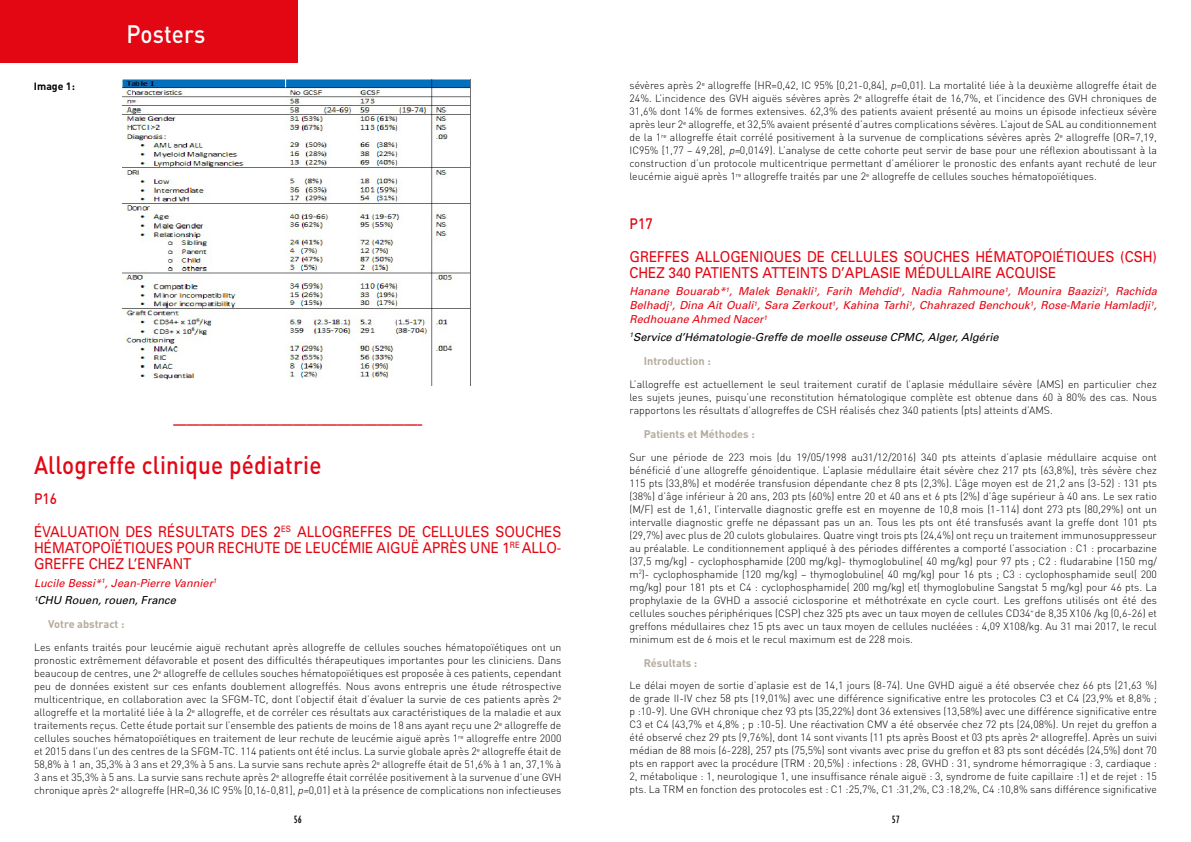
<style>
.page{position:relative;width:1191px;height:842px;background:#fff}
.page>*{position:absolute;margin:0;border:0;box-sizing:border-box;transform-origin:0 0}
.t1{font:500 25px "DIN";letter-spacing:.01em;color:#e30613;scale:.9 1}
.t2{font:500 25px "DIN";color:#fff;scale:.9 1}
.t3{font:15px/16px "Univers";color:#e30613;scale:.9 1}
.t4{font:500 15px "DIN";letter-spacing:.01em;color:#e30613;scale:.9 1}
.t5{font:italic 11px/14px "Univers";color:#e30613;text-align:justify}
.t6{font:italic 11px "Univers";color:#000}
.t7{font:700 11px "DIN";color:#b5ab9d}
.t8{font:condensed 11px "Gill Sans";color:#000}
.t9{font:300 10.5px/13px "DIN";color:#000;text-align:justify}
.t10{font:700 10.5px "DIN";color:#e30613}
.t11{font:700 10.5px "DIN";color:#000}
.s1{color:#000}
.s2{font-style:italic}
</style>
<div class="page">
<div style="left:0;top:0;width:298px;height:62px;background:#e30613"></div>
<img style="left:123px;top:80px;width:348px;height:306px">
<p class="t11" style="left:34px;top:79px;width:42px">Image 1:</p>
<h1 class="t2" style="left:126px;top:18px;width:89px">Posters</h1>
<p class="t10" style="left:173px;top:417px;width:251px">––––––––––––––––––––––––––––––––––––––––––––––––––––––––</p>
<h1 class="t1" style="left:34px;top:449px;width:321px">Allogreffe clinique pédiatrie</h1>
<h2 class="t4" style="left:34px;top:489px;width:27px">P16</h2>
<h2 class="t3" style="left:34px;top:524px;width:587px;text-align:justify">ÉVALUATION DES RÉSULTATS DES 2<sup>ES</sup> ALLOGREFFES DE CELLULES SOUCHES HÉMATOPOÏÉTIQUES POUR RECHUTE DE LEUCÉMIE AIGUË APRÈS UNE 1<sup>RE</sup> ALLO-GREFFE CHEZ L’ENFANT</h2>
<p class="t5" style="left:34px;top:574px;width:184px;line-height:17.4px">Lucile Bessi*<sup>1</sup>, Jean-Pierre Vannier<sup>1<br></sup><sup>1</sup><span class="s1">CHU Rouen, rouen, France</span></p>
<p class="t7" style="left:48px;top:617px;width:78px">Votre abstract :</p>
<p class="t9" style="left:34px;top:641px;width:529px">Les enfants traités pour leucémie aiguë rechutant après allogreffe de cellules souches hématopoïétiques ont un pronostic extrêmement défavorable et posent des difficultés thérapeutiques importantes pour les cliniciens. Dans beaucoup de centres, une 2<sup>e</sup> allogreffe de cellules souches hématopoïétiques est proposée à ces patients, cependant peu de données existent sur ces enfants doublement allogreffés. Nous avons entrepris une étude rétrospective multicentrique, en collaboration avec la SFGM-TC, dont l’objectif était d’évaluer la survie de ces patients après 2<sup>e </sup>allogreffe et la mortalité liée à la 2<sup>e</sup> allogreffe, et de corréler ces résultats aux caractéristiques de la maladie et aux traitements reçus. Cette étude portait sur l’ensemble des patients de moins de 18 ans ayant reçu une 2<sup>e</sup> allogreffe de cellules souches hématopoïétiques en traitement de leur rechute de leucémie aiguë après 1<sup>re</sup> allogreffe entre 2000 et 2015 dans l’un des centres de la SFGM-TC. 114 patients ont été inclus. La survie globale après 2<sup>e</sup> allogreffe était de 58,8% à 1 an, 35,3% à 3 ans et 29,3% à 5 ans. La survie sans rechute après 2<sup>e</sup> allogreffe était de 51,6% à 1 an, 37,1% à 3 ans et 35,3% à 5 ans. La survie sans rechute après 2<sup>e</sup> allogreffe était corrélée positivement à la survenue d’une GVH chronique après 2<sup>e</sup> allogreffe (HR=0,36 IC 95% [0,16-0,81], <span class="s2">p=</span>0,01) et à la présence de complications non infectieuses</p>
<p class="t9" style="left:629px;top:79px;width:529px">sévères après 2<sup>e</sup> allogreffe (HR=0,42, IC 95% [0,21-0,84], <span class="s2">p=</span>0,01). La mortalité liée à la deuxième allogreffe était de 24%. L’incidence des GVH aiguës sévères après 2<sup>e</sup> allogreffe était de 16,7%, et l’incidence des GVH chroniques de 31,6% dont 14% de formes extensives. 62,3% des patients avaient présenté au moins un épisode infectieux sévère après leur 2<sup>e</sup> allogreffe, et 32,5% avaient présenté d’autres complications sévères. L’ajout de SAL au conditionnement de la 1<sup>re</sup> allogreffe était corrélé positivement à la survenue de complications sévères après 2<sup>e</sup> allogreffe (OR=7,19, IC95% [1,77 – 49,28], <span class="s2">p=</span>0,0149). L’analyse de cette cohorte peut servir de base pour une réflexion aboutissant à la construction d’un protocole multicentrique permettant d’améliorer le pronostic des enfants ayant rechuté de leur leucémie aiguë après 1<sup>re</sup> allogreffe traités par une 2<sup>e</sup> allogreffe de cellules souches hématopoïétiques.</p>
<h2 class="t4" style="left:629px;top:214px;width:27px">P17</h2>
<h2 class="t3" style="left:629px;top:249px;width:587px">GREFFES ALLOGENIQUES DE CELLULES SOUCHES HÉMATOPOIÉTIQUES (CSH)<br>CHEZ 340 PATIENTS ATTEINTS D’APLASIE MÉDULLAIRE ACQUISE</h2>
<p class="t5" style="left:629px;top:285px;width:529px">Hanane Bouarab*<sup>1</sup>, Malek Benakli<sup>1</sup>, Farih Mehdid<sup>1</sup>, Nadia Rahmoune<sup>1</sup>, Mounira Baazizi<sup>1</sup>, Rachida Belhadj<sup>1</sup>, Dina Ait Ouali<sup>1</sup>, Sara Zerkout<sup>1</sup>, Kahina Tarhi<sup>1</sup>, Chahrazed Benchouk<sup>1</sup>, Rose-Marie Hamladji<sup>1</sup>, Redhouane Ahmed Nacer<sup>1</sup></p>
<p class="t6" style="left:629px;top:331px;width:370px"><sup>1</sup>Service d’Hématologie-Greffe de moelle osseuse CPMC, Alger, Algérie</p>
<p class="t7" style="left:643px;top:354px;width:69px">Introduction :</p>
<p class="t9" style="left:629px;top:377px;width:529px">L’allogreffe est actuellement le seul traitement curatif de l’aplasie médullaire sévère (AMS) en particulier chez les sujets jeunes, puisqu’une reconstitution hématologique complète est obtenue dans 60 à 80% des cas. Nous rapportons les résultats d’allogreffes de CSH réalisés chez 340 patients (pts) atteints d’AMS.</p>
<p class="t7" style="left:643px;top:426px;width:113px">Patients et Méthodes :</p>
<p class="t9" style="left:629px;top:450px;width:529px">Sur une période de 223 mois (du 19/05/1998 au31/12/2016) 340 pts atteints d’aplasie médullaire acquise ont bénéficié d’une allogreffe génoidentique. L’aplasie médullaire était sévère chez 217 pts (63,8%), très sévère chez 115 pts (33,8%) et modérée transfusion dépendante chez 8 pts (2,3%). L’âge moyen est de 21,2 ans (3-52) : 131 pts (38%) d’âge inférieur à 20 ans, 203 pts (60%) entre 20 et 40 ans et 6 pts (2%) d’âge supérieur à 40 ans. Le sex ratio (M/F) est de 1,61, l’intervalle diagnostic greffe est en moyenne de 10,8 mois (1-114) dont 273 pts (80,29%) ont un intervalle diagnostic greffe ne dépassant pas un an. Tous les pts ont été transfusés avant la greffe dont 101 pts (29,7%) avec plus de 20 culots globulaires. Quatre vingt trois pts (24,4%) ont reçu un traitement immunosuppresseur au préalable. Le conditionnement appliqué à des périodes différentes a comporté l’association : C1 : procarbazine (37,5 mg/kg) - cyclophosphamide (200 mg/kg)- thymoglobuline( 40 mg/kg) pour 97 pts ; C2 : fludarabine (150 mg/ m<sup>2</sup>)- cyclophosphamide (120 mg/kg) – thymoglobuline( 40 mg/kg) pour 16 pts ; C3 : cyclophosphamide seul( 200 mg/kg) pour 181 pts et C4 : cyclophosphamide( 200 mg/kg) et( thymoglobuline Sangstat 5 mg/kg) pour 46 pts. La prophylaxie de la GVHD a associé ciclosporine et méthotréxate en cycle court. Les greffons utilisés ont été des cellules souches périphériques (CSP) chez 325 pts avec un taux moyen de cellules CD34<sup>+</sup> de 8,35 X106 /kg (0,6-26) et greffons médullaires chez 15 pts avec un taux moyen de cellules nucléées : 4,09 X108/kg. Au 31 mai 2017, le recul minimum est de 6 mois et le recul maximum est de 228 mois.</p>
<p class="t7" style="left:643px;top:655px;width:55px">Résultats :</p>
<p class="t9" style="left:629px;top:679px;width:529px">Le délai moyen de sortie d’aplasie est de 14,1 jours (8-74). Une GVHD aiguë a été observée chez 66 pts (21,63 %) de grade II-IV chez 58 pts (19,01%) avec une différence significative entre les protocoles C3 et C4 (23,9% et 8,8% ; p :10-9). Une GVH chronique chez 93 pts (35,22%) dont 36 extensives (13,58%) avec une différence significative entre C3 et C4 (43,7% et 4,8% ; p :10-5). Une réactivation CMV a été observée chez 72 pts (24,08%). Un rejet du greffon a été observé chez 29 pts (9,76%), dont 14 sont vivants (11 pts après Boost et 03 pts après 2<sup>e</sup> allogreffe). Après un suivi médian de 88 mois (6-228), 257 pts (75,5%) sont vivants avec prise du greffon et 83 pts sont décédés (24,5%) dont 70 pts en rapport avec la procédure (TRM : 20,5%) : infections : 28, GVHD : 31, syndrome hémorragique : 3, cardiaque :<br>2, métabolique : 1, neurologique 1, une insuffisance rénale aiguë : 3, syndrome de fuite capillaire :1) et de rejet : 15 pts. La TRM en fonction des protocoles est : C1 :25,7%, C1 :31,2%, C3 :18,2%, C4 :10,8% sans différence significative</p>
<p class="t8" style="left:294px;top:813px;width:9px">56</p>
<p class="t8" style="left:892px;top:813px;width:9px">57</p>
</div>
